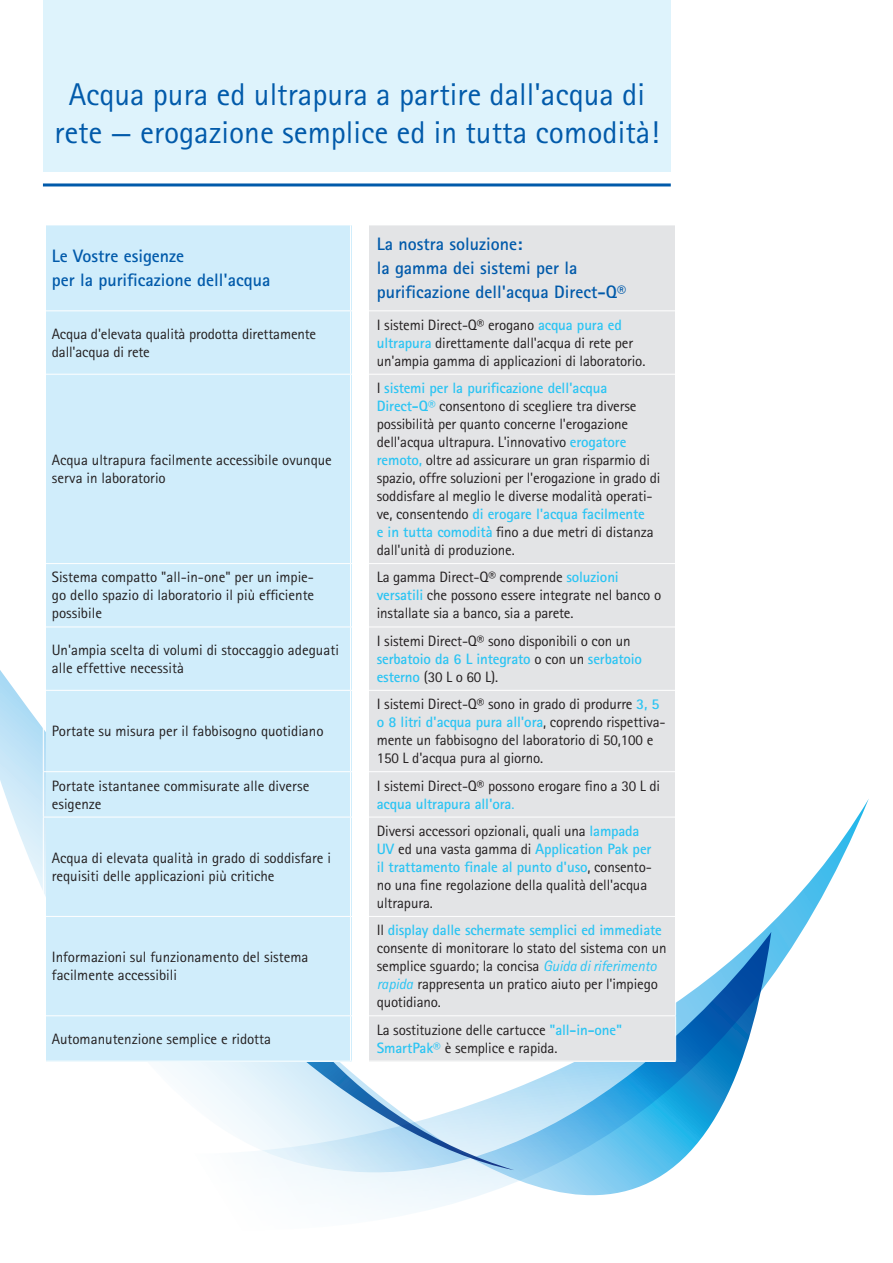
<style>
.page{position:relative;width:893px;height:1263px;background:#fff}
.page>*{position:absolute;margin:0;border:0;box-sizing:border-box;transform-origin:0 0}
.t1{font:31.5px/37.8px "Merck Sans Serif Pro";color:#015aaa;text-align:center}
.t2{font:700 18px/24px "Merck Sans Serif Pro";color:#015aaa}
.t3{font:15px/18px "Merck Sans Serif Pro";letter-spacing:-.01em;color:#231f20}
.t4{font:700 15px "Merck Sans Serif Pro";letter-spacing:-.01em;color:#2bc4f3}
.s1{font-weight:700;color:#2bc4f3}
.s2{font-weight:400}
.s3{font-style:italic;color:#2bc4f3}
</style>
<div class="page">
<div style="left:43px;top:0;width:628px;height:171px;background:#def3fc"></div>
<hr style="left:43px;top:183px;width:628px;height:3px;background:#015aaa">
<svg style="left:771px;top:799px;width:98px;height:179px"></svg>
<svg style="left:0;top:569px;width:771px;height:644px"></svg>
<svg style="left:137px;top:617px;width:377px;height:553px"></svg>
<div style="left:46px;top:226px;width:305px;height:836px;background:#d0edfb"></div>
<div style="left:369px;top:226px;width:305px;height:836px;background:#e3e4e6"></div>
<hr style="left:43px;top:310px;width:307px;height:1px;background:#fff">
<hr style="left:350px;top:225px;width:1px;height:85px;background:#fff">
<hr style="left:368px;top:310px;width:308px;height:1px;background:#fff">
<hr style="left:350px;top:311px;width:1px;height:63px;background:#fff">
<hr style="left:43px;top:374px;width:307px;height:1px;background:#fff">
<hr style="left:350px;top:375px;width:1px;height:188px;background:#fff">
<hr style="left:368px;top:374px;width:308px;height:1px;background:#fff">
<hr style="left:43px;top:564px;width:1px;height:63px;background:#fff">
<hr style="left:43px;top:563px;width:307px;height:1px;background:#fff">
<hr style="left:350px;top:564px;width:1px;height:63px;background:#fff">
<hr style="left:368px;top:564px;width:1px;height:63px;background:#fff">
<hr style="left:675px;top:564px;width:1px;height:63px;background:#fff">
<hr style="left:368px;top:563px;width:308px;height:1px;background:#fff">
<hr style="left:43px;top:627px;width:1px;height:63px;background:#fff">
<hr style="left:43px;top:627px;width:307px;height:1px;background:#fff">
<hr style="left:350px;top:627px;width:1px;height:63px;background:#fff">
<svg style="left:350px;top:627px;width:18px;height:1px"></svg>
<hr style="left:368px;top:627px;width:1px;height:63px;background:#fff">
<hr style="left:675px;top:627px;width:1px;height:63px;background:#fff">
<hr style="left:368px;top:627px;width:308px;height:1px;background:#fff">
<hr style="left:43px;top:691px;width:1px;height:80px;background:#fff">
<hr style="left:43px;top:690px;width:307px;height:1px;background:#fff">
<hr style="left:350px;top:691px;width:1px;height:80px;background:#fff">
<svg style="left:350px;top:690px;width:18px;height:1px"></svg>
<hr style="left:368px;top:691px;width:1px;height:80px;background:#fff">
<hr style="left:675px;top:691px;width:1px;height:80px;background:#fff">
<hr style="left:368px;top:690px;width:308px;height:1px;background:#fff">
<hr style="left:43px;top:772px;width:1px;height:45px;background:#fff">
<hr style="left:43px;top:771px;width:307px;height:1px;background:#fff">
<hr style="left:350px;top:772px;width:1px;height:45px;background:#fff">
<svg style="left:350px;top:771px;width:18px;height:1px"></svg>
<hr style="left:368px;top:772px;width:1px;height:45px;background:#fff">
<hr style="left:675px;top:772px;width:1px;height:45px;background:#fff">
<hr style="left:368px;top:771px;width:308px;height:1px;background:#fff">
<hr style="left:43px;top:817px;width:1px;height:99px;background:#fff">
<hr style="left:43px;top:817px;width:307px;height:1px;background:#fff">
<hr style="left:350px;top:817px;width:1px;height:99px;background:#fff">
<svg style="left:350px;top:817px;width:18px;height:1px"></svg>
<hr style="left:368px;top:817px;width:1px;height:99px;background:#fff">
<hr style="left:675px;top:817px;width:1px;height:99px;background:#fff">
<hr style="left:368px;top:817px;width:308px;height:1px;background:#fff">
<hr style="left:43px;top:917px;width:1px;height:98px;background:#fff">
<hr style="left:43px;top:916px;width:307px;height:1px;background:#fff">
<hr style="left:350px;top:917px;width:1px;height:98px;background:#fff">
<svg style="left:350px;top:916px;width:18px;height:1px"></svg>
<hr style="left:368px;top:917px;width:1px;height:98px;background:#fff">
<hr style="left:675px;top:917px;width:1px;height:98px;background:#fff">
<hr style="left:368px;top:916px;width:308px;height:1px;background:#fff">
<hr style="left:43px;top:1016px;width:1px;height:45px;background:#fff">
<hr style="left:43px;top:1015px;width:307px;height:1px;background:#fff">
<hr style="left:43px;top:1061px;width:307px;height:1px;background:#fff">
<hr style="left:350px;top:1016px;width:1px;height:45px;background:#fff">
<svg style="left:350px;top:1015px;width:18px;height:1px"></svg>
<svg style="left:350px;top:1061px;width:18px;height:1px"></svg>
<hr style="left:368px;top:1016px;width:1px;height:45px;background:#fff">
<hr style="left:675px;top:1016px;width:1px;height:45px;background:#fff">
<hr style="left:368px;top:1015px;width:308px;height:1px;background:#fff">
<hr style="left:368px;top:1061px;width:308px;height:1px;background:#fff">
<p class="t1" style="left:55px;top:76px;width:606px">Acqua pura ed ultrapura a partire dall'acqua di rete ― erogazione semplice ed in tutta comodità!</p>
<p class="t2" style="left:52px;top:244px;width:220px">Le Vostre esigenze<br>per la purificazione dell'acqua</p>
<p class="t2" style="left:377px;top:232px;width:251px">La nostra soluzione:<br>la gamma dei sistemi per la purificazione dell'acqua Direct-Q®</p>
<p class="t3" style="left:52px;top:325px;width:266px">Acqua d'elevata qualità prodotta direttamente dall'acqua di rete</p>
<p class="t3" style="left:377px;top:316px;width:270px">I sistemi Direct-Q® erogano <span class="s1">acqua pura ed ultrapura</span> direttamente dall'acqua di rete per un'ampia gamma di applicazioni di laboratorio.</p>
<p class="t3" style="left:52px;top:451px;width:282px">Acqua ultrapura facilmente accessibile ovunque serva in laboratorio</p>
<p class="t3" style="left:377px;top:379px;width:285px">I <span class="s1">sistemi per la purificazione dell'acqua Direct-Q®</span> consentono di scegliere tra diverse possibilità per quanto concerne l'erogazione dell'acqua ultrapura. L'innovativo <span class="s1">erogatore remoto,</span> oltre ad assicurare un gran risparmio di spazio, offre soluzioni per l'erogazione in grado di soddisfare al meglio le diverse modalità operati&shy;ve, consentendo <span class="s1">di erogare l'acqua facilmente<br>e in tutta comodità</span> fino a due metri di distanza dall'unità di produzione.</p>
<p class="t3" style="left:52px;top:569px;width:264px;text-align:justify">Sistema compatto "all-in-one" per un impie&shy;go dello spazio di laboratorio il più efficiente possibile</p>
<p class="t3" style="left:377px;top:569px;width:286px">La gamma Direct-Q® comprende <span class="s1">soluzioni versatili</span> che possono essere integrate nel banco o installate sia a banco, sia a parete.</p>
<p class="t3" style="left:52px;top:641px;width:289px">Un'ampia scelta di volumi di stoccaggio adeguati alle effettive necessità</p>
<p class="t3" style="left:377px;top:632px;width:267px">I sistemi Direct-Q® sono disponibili o con un <span class="s1">serbatoio da 6 L integrato</span> o con un <span class="s1">serbatoio esterno</span> (30 L o 60 L).</p>
<p class="t3" style="left:52px;top:722px;width:273px">Portate su misura per il fabbisogno quotidiano</p>
<p class="t3" style="left:377px;top:695px;width:290px">I sistemi Direct-Q® sono in grado di produrre <span class="s1">3, 5 o 8 litri d'acqua pura all'ora</span>, coprendo rispettiva&shy;mente un fabbisogno del laboratorio di 50,100 e 150 L d'acqua pura al giorno.</p>
<p class="t3" style="left:52px;top:777px;width:259px">Portate istantanee commisurate alle diverse esigenze</p>
<p class="t3" style="left:377px;top:777px;width:285px">I sistemi Direct-Q® possono erogare fino a 30 L di</p>
<p class="t4" style="left:377px;top:794px;width:139px">acqua ultrapura all'ora<span class="s2">.</span></p>
<p class="t3" style="left:52px;top:849px;width:281px">Acqua di elevata qualità in grado di soddisfare i requisiti delle applicazioni più critiche</p>
<p class="t3" style="left:52px;top:948px;width:258px">Informazioni sul funzionamento del sistema facilmente accessibili</p>
<p class="t3" style="left:377px;top:822px;width:277px">Diversi accessori opzionali, quali una <span class="s1">lampada UV</span> ed una vasta gamma di <span class="s1">Application Pak per il trattamento finale al punto d'uso</span>, consento&shy;no una fine regolazione della qualità dell'acqua ultrapura.</p>
<p class="t3" style="left:377px;top:921px;width:291px">Il <span class="s1">display dalle schermate semplici ed immediate </span>consente di monitorare lo stato del sistema con un semplice sguardo; la concisa <span class="s3">Guida di riferimento rapida</span> rappresenta un pratico aiuto per l'impiego quotidiano.</p>
<p class="t3" style="left:52px;top:1030px;width:221px">Automanutenzione semplice e ridotta</p>
<p class="t3" style="left:377px;top:1021px;width:247px">La sostituzione delle cartucce <span class="s1">"all-in-one"<br>SmartPak®</span> è semplice e rapida.</p>
</div>
